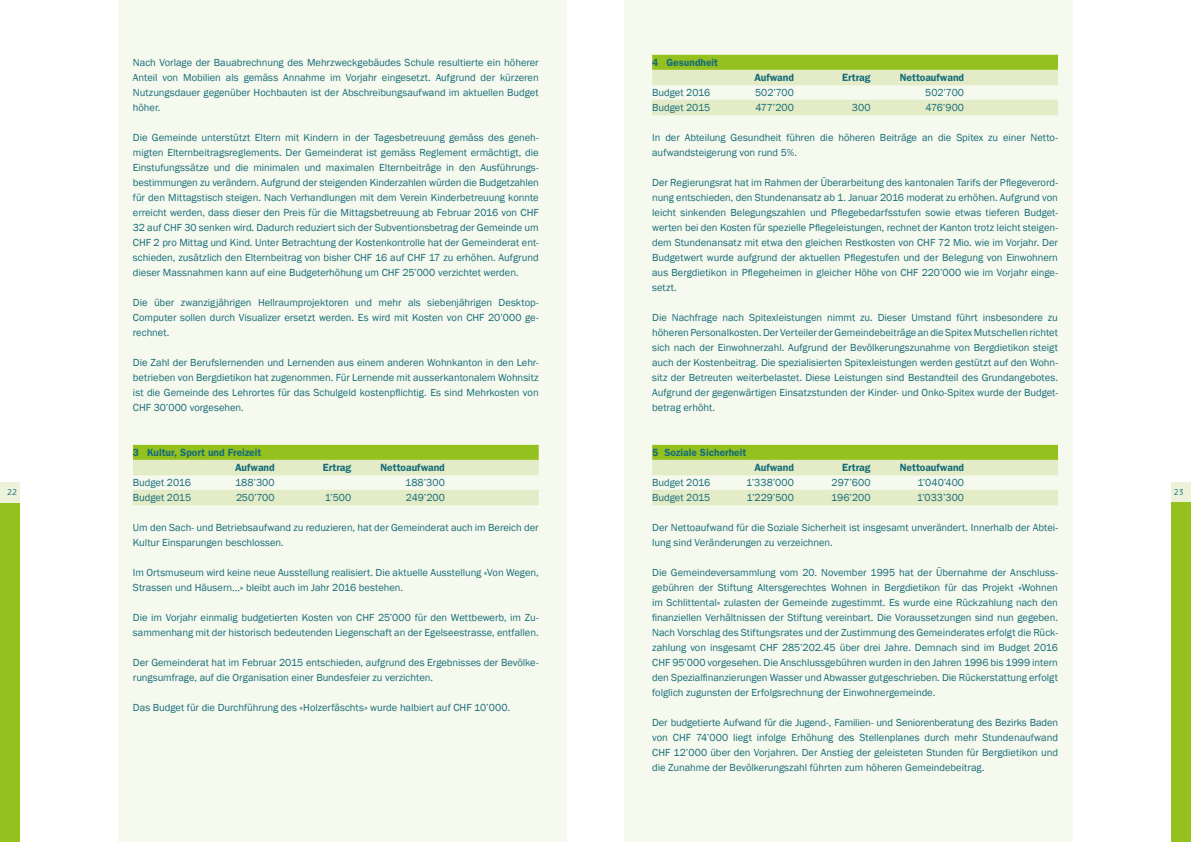
<style>
.page{position:relative;width:1191px;height:842px;background:#fff}
.page>*{position:absolute;margin:0;border:0;box-sizing:border-box;transform-origin:0 0}
.t1{font:10.5px/15px "Franklin Gothic";letter-spacing:-.005em;color:#166c79;text-align:justify}
.t2{font:600 10.5px/15px "Franklin Gothic";color:#166c79}
.t3{font:500 8px "Kofi Pure Sans";color:#166c79}
</style>
<div class="page">
<div style="left:1171px;top:502px;width:20px;height:340px;background:#95c11f"></div>
<div style="left:1171px;top:482px;width:20px;height:20px;background:#ecf3da"></div>
<div style="left:0;top:502px;width:20px;height:340px;background:#95c11f"></div>
<div style="left:0;top:482px;width:20px;height:20px;background:#ecf3da"></div>
<div style="left:119px;top:0;width:448px;height:842px;background:#f6f9ed"></div>
<div style="left:624px;top:0;width:448px;height:842px;background:#f6f9ed"></div>
<div style="left:133px;top:445px;width:406px;height:15px;background:#95c11f"></div>
<div style="left:133px;top:460px;width:406px;height:15px;background:#e3ecc6"></div>
<div style="left:133px;top:490px;width:406px;height:15px;background:#e3ecc6"></div>
<div style="left:652px;top:55px;width:406px;height:15px;background:#95c11f"></div>
<div style="left:652px;top:70px;width:406px;height:15px;background:#e3ecc6"></div>
<div style="left:652px;top:100px;width:406px;height:15px;background:#e3ecc6"></div>
<div style="left:652px;top:445px;width:406px;height:15px;background:#95c11f"></div>
<div style="left:652px;top:460px;width:406px;height:15px;background:#e3ecc6"></div>
<div style="left:652px;top:490px;width:406px;height:15px;background:#e3ecc6"></div>
<p class="t2" style="left:652px;top:55px;width:68px">4 Gesundheit</p>
<p class="t1" style="left:133px;top:55px;width:407px">Nach Vorlage der Bauabrechnung des Mehrzweckgebäudes Schule resultierte ein höherer Anteil von Mobilien als gemäss Annahme im Vorjahr eingesetzt. Aufgrund der kürzeren Nutzungsdauer gegenüber Hochbauten ist der Abschreibungsaufwand im aktuellen Budget höher.</p>
<p class="t1" style="left:133px;top:130px;width:407px">Die Gemeinde unterstützt Eltern mit Kindern in der Tagesbetreuung gemäss des geneh&shy;migten Elternbeitragsreglements. Der Gemeinderat ist gemäss Reglement ermächtigt, die Einstufungssätze und die minimalen und maximalen Elternbeiträge in den Ausführungs&shy;bestimmungen zu verändern. Aufgrund der steigenden Kinderzahlen würden die Budgetzahlen für den Mittagstisch steigen. Nach Verhandlungen mit dem Verein Kinderbetreuung konnte erreicht werden, dass dieser den Preis für die Mittagsbetreuung ab Februar 2016 von CHF 32 auf CHF 30 senken wird. Dadurch reduziert sich der Subventionsbetrag der Gemeinde um CHF 2 pro Mittag und Kind. Unter Betrachtung der Kostenkontrolle hat der Gemeinderat ent&shy;schieden, zusätzlich den Elternbeitrag von bisher CHF 16 auf CHF 17 zu erhöhen. Aufgrund dieser Massnahmen kann auf eine Budgeterhöhung um CHF 25’000 verzichtet werden.</p>
<p class="t1" style="left:133px;top:295px;width:407px">Die über zwanzigjährigen Hellraumprojektoren und mehr als siebenjährigen Desktop-Computer sollen durch Visualizer ersetzt werden. Es wird mit Kosten von CHF 20’000 ge&shy;rechnet.</p>
<p class="t1" style="left:133px;top:355px;width:407px">Die Zahl der Berufslernenden und Lernenden aus einem anderen Wohnkanton in den Lehr&shy;betrieben von Bergdietikon hat zugenommen. Für Lernende mit ausserkantonalem Wohnsitz ist die Gemeinde des Lehrortes für das Schulgeld kostenpflichtig. Es sind Mehrkosten von CHF 30’000 vorgesehen.</p>
<p class="t2" style="left:235px;top:445px;width:41px;text-indent:-102px">3 Kultur, Sport und Freizeit<br>Aufwand</p>
<p class="t2" style="left:754px;top:70px;width:41px">Aufwand</p>
<p class="t2" style="left:842px;top:70px;width:30px">Ertrag</p>
<p class="t2" style="left:899px;top:70px;width:66px">Nettoaufwand</p>
<p class="t1" style="left:652px;top:85px;width:60px">Budget 2016</p>
<p class="t1" style="left:755px;top:85px;width:40px">502’700</p>
<p class="t1" style="left:925px;top:85px;width:40px">502’700</p>
<p class="t1" style="left:652px;top:100px;width:60px">Budget 2015</p>
<p class="t1" style="left:755px;top:100px;width:40px">477’200</p>
<p class="t1" style="left:852px;top:100px;width:20px">300</p>
<p class="t1" style="left:925px;top:100px;width:40px">476’900</p>
<p class="t1" style="left:652px;top:130px;width:407px">In der Abteilung Gesundheit führen die höheren Beiträge an die Spitex zu einer Netto&shy;aufwandsteigerung von rund 5%.</p>
<p class="t1" style="left:652px;top:175px;width:407px">Der Regierungsrat hat im Rahmen der Überarbeitung des kantonalen Tarifs der Pflegeverord&shy;nung entschieden, den Stundenansatz ab 1. Januar 2016 moderat zu erhöhen. Aufgrund von leicht sinkenden Belegungszahlen und Pflegebedarfsstufen sowie etwas tieferen Budget&shy;werten bei den Kosten für spezielle Pflegeleistungen, rechnet der Kanton trotz leicht steigen&shy;dem Stundenansatz mit etwa den gleichen Restkosten von CHF 72 Mio. wie im Vorjahr. Der Budgetwert wurde aufgrund der aktuellen Pflegestufen und der Belegung von Einwohnern aus Bergdietikon in Pflegeheimen in gleicher Höhe von CHF 220’000 wie im Vorjahr einge&shy;setzt.</p>
<p class="t1" style="left:652px;top:310px;width:407px">Die Nachfrage nach Spitexleistungen nimmt zu. Dieser Umstand führt insbesondere zu höherenPersonalkosten.Der Verteiler derGemeindebeiträge an dieSpitex Mutschellen richtet sich nach der Einwohnerzahl. Aufgrund der Bevölkerungszunahme von Bergdietikon steigt auch der Kostenbeitrag. Die spezialisierten Spitexleistungen werden gestützt auf den Wohn&shy;sitz der Betreuten weiterbelastet. Diese Leistungen sind Bestandteil des Grundangebotes.<br>Aufgrund der gegenwärtigen Einsatzstunden der Kinder- und Onko-Spitex wurde der Budget&shy;betrag erhöht.</p>
<p class="t2" style="left:652px;top:445px;width:96px">5 Soziale Sicherheit</p>
<p class="t2" style="left:754px;top:460px;width:41px">Aufwand</p>
<p class="t2" style="left:842px;top:460px;width:30px">Ertrag</p>
<p class="t2" style="left:899px;top:460px;width:66px">Nettoaufwand</p>
<p class="t1" style="left:652px;top:475px;width:60px">Budget 2016</p>
<p class="t1" style="left:746px;top:475px;width:49px">1’338’000</p>
<p class="t1" style="left:831px;top:475px;width:40px">297’600</p>
<p class="t1" style="left:917px;top:475px;width:48px">1’040’400</p>
<p class="t1" style="left:652px;top:490px;width:60px">Budget 2015</p>
<p class="t1" style="left:746px;top:490px;width:49px">1’229’500</p>
<p class="t1" style="left:831px;top:490px;width:41px">196’200</p>
<p class="t1" style="left:916px;top:490px;width:49px">1’033’300</p>
<p class="t1" style="left:652px;top:520px;width:407px">Der Nettoaufwand für die Soziale Sicherheit ist insgesamt unverändert. Innerhalb der Abtei&shy;lung sind Veränderungen zu verzeichnen.</p>
<p class="t1" style="left:652px;top:565px;width:407px">Die Gemeindeversammlung vom 20. November 1995 hat der Übernahme der Anschluss&shy;gebühren der Stiftung Altersgerechtes Wohnen in Bergdietikon für das Projekt «Wohnen im Schlittental» zulasten der Gemeinde zugestimmt. Es wurde eine Rückzahlung nach den finanziellen Verhältnissen der Stiftung vereinbart. Die Voraussetzungen sind nun gegeben.<br>Nach Vorschlag des Stiftungsrates und der Zustimmung des Gemeinderates erfolgt die Rück&shy;zahlung von insgesamt CHF 285’202.45 über drei Jahre. Demnach sind im Budget 2016<br>CHF 95’000 vorgesehen. Die Anschlussgebühren wurden in den Jahren 1996 bis 1999 intern den Spezialfinanzierungen Wasser und Abwasser gutgeschrieben. Die Rückerstattung erfolgt folglich zugunsten der Erfolgsrechnung der Einwohnergemeinde.</p>
<p class="t1" style="left:652px;top:715px;width:407px">Der budgetierte Aufwand für die Jugend-, Familien- und Seniorenberatung des Bezirks Baden von CHF 74’000 liegt infolge Erhöhung des Stellenplanes durch mehr Stundenaufwand CHF 12’000 über den Vorjahren. Der Anstieg der geleisteten Stunden für Bergdietikon und die Zunahme der Bevölkerungszahl führten zum höheren Gemeindebeitrag.</p>
<p class="t2" style="left:323px;top:460px;width:30px">Ertrag</p>
<p class="t2" style="left:380px;top:460px;width:66px">Nettoaufwand</p>
<p class="t1" style="left:133px;top:475px;width:60px">Budget 2016</p>
<p class="t1" style="left:235px;top:475px;width:41px">188’300</p>
<p class="t1" style="left:405px;top:475px;width:41px">188’300</p>
<p class="t1" style="left:133px;top:490px;width:60px">Budget 2015</p>
<p class="t1" style="left:236px;top:490px;width:40px">250’700</p>
<p class="t1" style="left:325px;top:490px;width:28px">1’500</p>
<p class="t1" style="left:406px;top:490px;width:40px">249’200</p>
<p class="t1" style="left:133px;top:520px;width:407px">Um den Sach- und Betriebsaufwand zu reduzieren, hat der Gemeinderat auch im Bereich der<br>Kultur Einsparungen beschlossen.</p>
<p class="t1" style="left:133px;top:565px;width:407px">Im Ortsmuseum wird keine neue Ausstellung realisiert. Die aktuelle Ausstellung «Von Wegen,<br>Strassen und Häusern…» bleibt auch im Jahr 2016 bestehen.</p>
<p class="t1" style="left:133px;top:610px;width:407px">Die im Vorjahr einmalig budgetierten Kosten von CHF 25’000 für den Wettbewerb, im Zu&shy;sammenhang mit der historisch bedeutenden Liegenschaft an der Egelseestrasse, entfallen.</p>
<p class="t1" style="left:133px;top:655px;width:407px">Der Gemeinderat hat im Februar 2015 entschieden, aufgrund des Ergebnisses der Bevölke&shy;rungsumfrage, auf die Organisation einer Bundesfeier zu verzichten.</p>
<p class="t1" style="left:133px;top:700px;width:378px">Das Budget für die Durchführung des «Holzerfäschts» wurde halbiert auf CHF 10’000.</p>
<p class="t3" style="left:7px;top:487px;width:11px">22</p>
<p class="t3" style="left:1174px;top:487px;width:11px">23</p>
</div>
